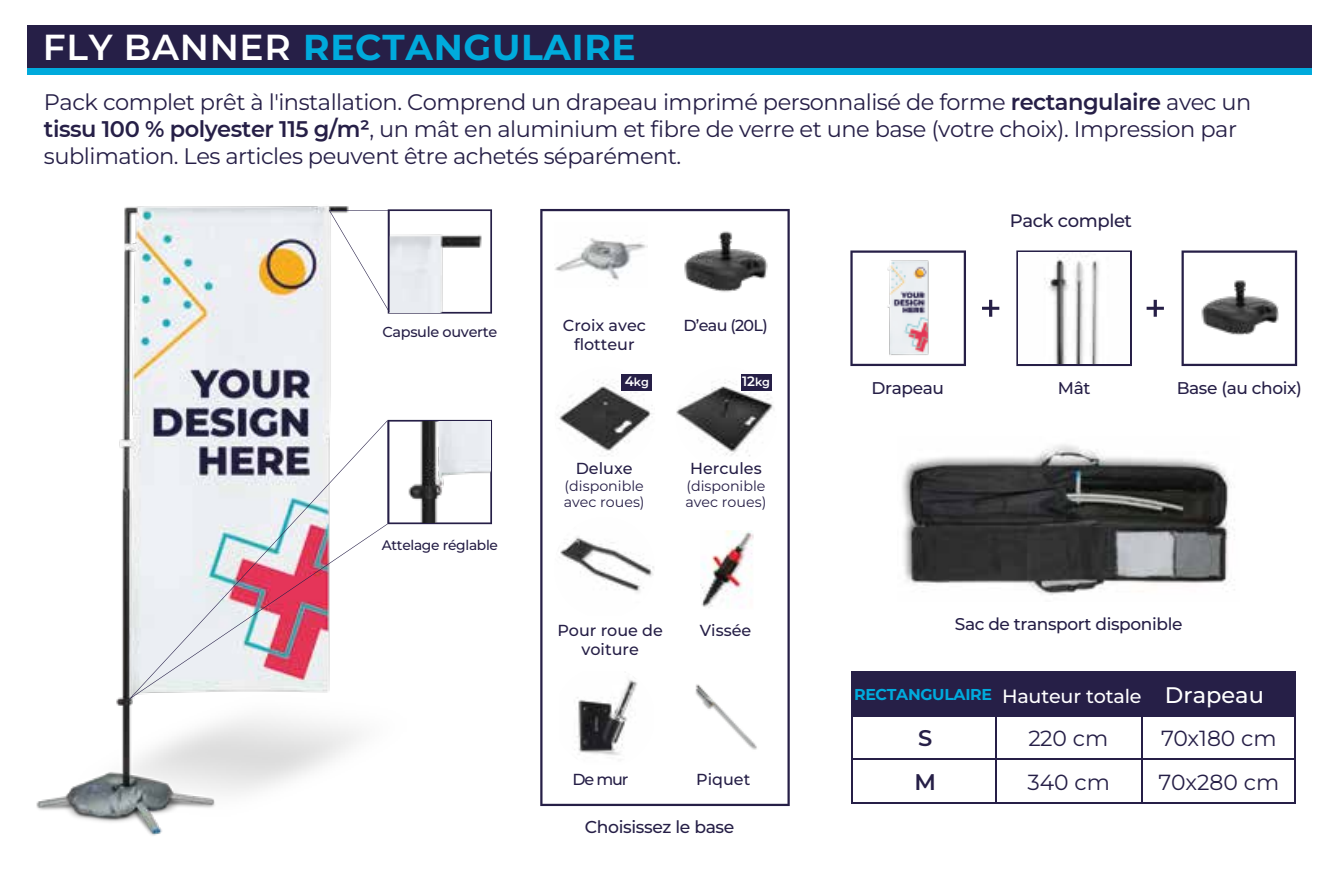
<style>
.page{position:relative;width:1340px;height:893px;background:#fff}
.page>*{position:absolute;margin:0;border:0;box-sizing:border-box;transform-origin:0 0}
.t1{font:700 36px "Montserrat";letter-spacing:.02em;color:#00aadc}
.t2{font:22.5px/27px "Montserrat";letter-spacing:-.02em;color:#261f47}
.t3{font:600 22.5px/43.9px "Montserrat";color:#261f47}
.t4{font:21.82px/43.9px "Montserrat";color:#261f47}
.t5{font:500 18px "Montserrat";letter-spacing:-.02em;color:#261f47}
.t6{font:500 17.1px "Montserrat";letter-spacing:-.02em;color:#261f47}
.t7{font:500 16.88px "Montserrat";letter-spacing:-.02em;color:#261f47}
.t8{font:500 15.97px/19.1px "Montserrat";color:#261f47;text-align:center}
.t9{font:700 15.75px "Montserrat";letter-spacing:-.02em;color:#00aadc}
.t10{font:500 14.4px "Montserrat";letter-spacing:-.02em;color:#261f47}
.t11{font:14.17px/16.7px "Montserrat";color:#261f47}
.t12{font:500 13.72px "Montserrat";letter-spacing:-.02em;color:#261f47}
.t13{font:600 13.5px "Montserrat";color:#fff}
.t14{font:600 11.25px "Montserrat";color:#fff}
.s1{font-weight:600;color:#fff}
.s2{font-weight:600}
.s3{font-size:13.5px}
.s4{font-size:11.25px}
.s5{font-weight:500;font-size:19.12px;color:#fff}
.s6{font-weight:500;font-size:22.5px;color:#fff}
</style>
<div class="page">
<div style="left:28px;top:26px;width:1284px;height:42px;background:#261f47"></div>
<svg style="left:1181px;top:250px;width:116px;height:116px"></svg>
<svg style="left:1016px;top:250px;width:115px;height:116px"></svg>
<svg style="left:850px;top:250px;width:116px;height:116px"></svg>
<svg style="left:982px;top:300px;width:17px;height:17px"></svg>
<svg style="left:1146px;top:300px;width:17px;height:17px"></svg>
<svg style="left:406px;top:420px;width:86px;height:104px"></svg>
<div style="left:28px;top:68px;width:1284px;height:7px;background:#00aadc"></div>
<img style="left:1184px;top:258px;width:111px;height:96px">
<img style="left:1018px;top:253px;width:111px;height:111px">
<img style="left:902px;top:444px;width:333px;height:151px">
<div style="left:851px;top:672px;width:444px;height:44px;background:#261f47"></div>
<hr style="left:851px;top:671px;width:444px;height:1px;background:#261f47">
<hr style="left:851px;top:759px;width:171px;height:1px;background:#261f47">
<hr style="left:1022px;top:759px;width:273px;height:1px;background:#261f47">
<hr style="left:851px;top:803px;width:171px;height:1px;background:#261f47">
<hr style="left:1022px;top:803px;width:273px;height:1px;background:#261f47">
<hr style="left:995px;top:715px;width:2px;height:88px;background:#261f47">
<hr style="left:851px;top:671px;width:1px;height:133px;background:#261f47">
<hr style="left:1141px;top:715px;width:1px;height:89px;background:#261f47">
<hr style="left:1294px;top:672px;width:1px;height:132px;background:#261f47">
<img style="left:36px;top:206px;width:370px;height:630px">
<img style="left:388px;top:422px;width:102px;height:100px">
<img style="left:883px;top:259px;width:49px;height:99px">
<svg style="left:329px;top:209px;width:163px;height:105px"></svg>
<svg style="left:128px;top:420px;width:260px;height:280px"></svg>
<svg style="left:540px;top:209px;width:249px;height:597px"></svg>
<div style="left:621px;top:374px;width:31px;height:17px;background:#261f47"></div>
<div style="left:740px;top:374px;width:31px;height:17px;background:#261f47"></div>
<img style="left:559px;top:671px;width:94px;height:94px">
<img style="left:554px;top:517px;width:100px;height:99px">
<img style="left:554px;top:222px;width:94px;height:65px">
<img style="left:683px;top:677px;width:84px;height:84px">
<img style="left:700px;top:530px;width:53px;height:79px">
<img style="left:675px;top:224px;width:98px;height:72px">
<h1 class="t1" style="left:43px;top:21px;width:594px"><span class="s1">FLY BANNER</span> RECTANGULAIRE</h1>
<p class="t2" style="left:44px;top:87px;width:1208px">Pack complet prêt à l'installation. Comprend un drapeau imprimé personnalisé de forme <span class="s2">rectangulaire</span> avec un <span class="s2">tissu 100 % polyester 115 g/m²</span>, un mât en aluminium et fibre de verre et une base (votre choix). Impression par sublimation. Les articles peuvent être achetés séparément.</p>
<p class="t10" style="left:382px;top:322px;width:116px">Capsule ouverte</p>
<p class="t12" style="left:382px;top:535px;width:118px">Attelage réglable</p>
<p class="t8" style="left:563px;top:315px;width:85px">Croix avec flotteur</p>
<p class="t8" style="left:683px;top:315px;width:86px">D’eau (20L)</p>
<p class="t14" style="left:624px;top:374px;width:26px"><span class="s3">4</span>kg</p>
<p class="t13" style="left:742px;top:372px;width:29px">12<span class="s4">kg</span></p>
<p class="t14" style="left:627px;top:375px;width:26px"><span class="s3">4</span>kg</p>
<p class="t13" style="left:744px;top:372px;width:29px">12<span class="s4">kg</span></p>
<p class="t8" style="left:576px;top:458px;width:58px">Deluxe</p>
<p class="t11" style="left:563px;top:477px;width:82px">(disponible avec roues)</p>
<p class="t8" style="left:690px;top:458px;width:73px">Hercules</p>
<p class="t11" style="left:685px;top:477px;width:82px">(disponible avec roues)</p>
<p class="t8" style="left:557px;top:620px;width:107px">Pour roue de voiture</p>
<p class="t8" style="left:700px;top:620px;width:53px">Vissée</p>
<p class="t8" style="left:572px;top:770px;width:57px">De mur</p>
<p class="t8" style="left:696px;top:770px;width:56px">Piquet</p>
<p class="t6" style="left:585px;top:815px;width:151px">Choisissez le base</p>
<p class="t5" style="left:1009px;top:208px;width:124px">Pack complet</p>
<p class="t7" style="left:871px;top:376px;width:74px">Drapeau</p>
<p class="t7" style="left:1057px;top:376px;width:34px">Mât</p>
<p class="t7" style="left:1176px;top:376px;width:127px">Base (au choix)</p>
<p class="t7" style="left:954px;top:612px;width:229px">Sac de transport disponible</p>
<p class="t9" style="left:854px;top:683px;width:411px">RECTANGULAIRE <span class="s5">Hauteur totale</span> <span class="s6">Drapeau</span></p>
<p class="t3" style="left:914px;top:715px;width:23px">S<br>M</p>
<p class="t4" style="left:1027px;top:716px;width:84px">220 cm<br>340 cm</p>
<p class="t4" style="left:1158px;top:716px;width:122px">70x180 cm<br>70x280 cm</p>
</div>
